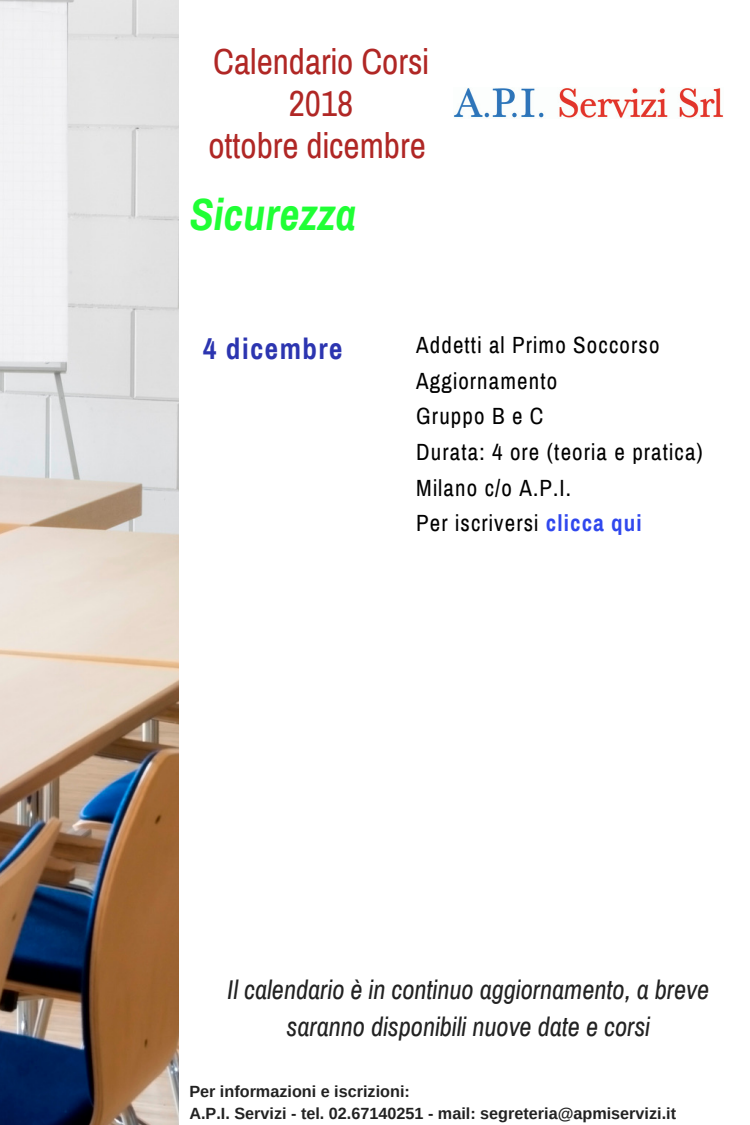
<style>
.page{position:relative;width:750px;height:1125px;background:#fff}
.page>*{position:absolute;margin:0;border:0;box-sizing:border-box;transform-origin:0 0}
.t1{font:italic 700 44px "Archivo Narrow";color:#20ff35}
.t2{font:35.38px/42.2px "Archivo Narrow";color:#b02725;text-align:center}
.t3{font:700 29.25px "Archivo Narrow";letter-spacing:.05em;color:#2c35b0}
.t4{font:italic 26.5px/36.5px "Archivo Narrow";color:#222;text-align:center}
.t5{font:22.88px/35.6px "Archivo Narrow";letter-spacing:.05em;color:#000}
.t6{font:700 16.25px/22.5px "Arimo";color:#222}
.s1{font-weight:700;color:#3048ee}
</style>
<div class="page">
<img style="left:0;top:0;width:178px;height:1125px">
<img style="left:454px;top:87px;width:270px;height:31px">
<h2 class="t2" style="left:208px;top:41px;width:222px">Calendario Corsi<br>2018<br>ottobre dicembre</h2>
<h1 class="t1" style="left:189px;top:191px;width:168px">Sicurezza</h1>
<p class="t3" style="left:203px;top:333px;width:141px">4 dicembre</p>
<p class="t5" style="left:416px;top:328px;width:288px">Addetti al Primo Soccorso<br>Aggiornamento<br>Gruppo B e C<br>Durata: 4 ore (teoria e pratica)<br>Milano c/o A.P.I.<br>Per iscriversi <span class="s1">clicca qui</span></p>
<p class="t4" style="left:227px;top:972px;width:483px">Il calendario è in continuo aggiornamento, a breve saranno disponibili nuove date e corsi</p>
<p class="t6" style="left:189px;top:1080px;width:488px">Per informazioni e iscrizioni:<br>A.P.I. Servizi - tel. 02.67140251 - mail: segreteria@apmiservizi.it</p>
</div>
